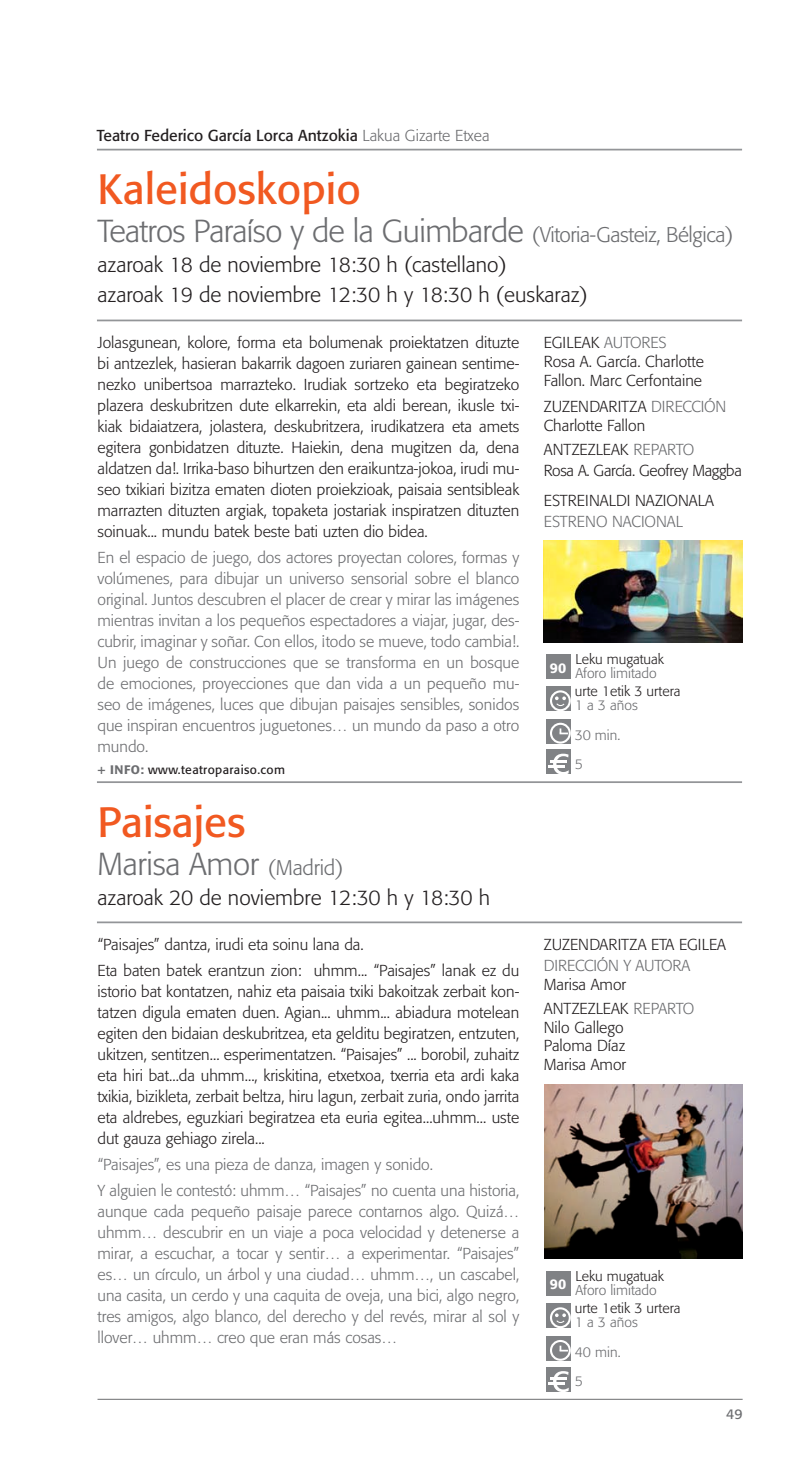
<style>
.page{position:relative;width:797px;height:1480px;background:#fff}
.page>*{position:absolute;margin:0;border:0;box-sizing:border-box;transform-origin:0 0}
.t1{font:42px "Formata";color:#f15921}
.t2{font:300 31.5px "Formata";letter-spacing:-.02em;color:#6c6d70}
.t3{font:300 21px/30.1px "Formata";color:#231f20}
.t4{font:300 15.75px/21px "Formata";color:#231f20}
.t5{font:300 15.75px/21px "Formata";color:#6c6d70;text-align:justify}
.t6{font:15.75px "Formata";color:#231f20}
.t7{font:300 15.75px/21px "Formata";letter-spacing:-.02em;color:#231f20}
.t8{font:300 14px "Formata";color:#231f20}
.t9{font:300 14px/28.9px "Formata";color:#6c6d70}
.t10{font:500 14px "Formata";color:#fff}
.t11{font:14px "Formata";color:#6c6d70}
.t12{font:12.25px "Formata";letter-spacing:.03em;color:#231f20}
.s1{font-weight:300;color:#6c6d70}
.s2{font-size:21px}
.s3{color:#6c6d70}
.s4{font-weight:500;color:#6c6d70}
</style>
<div class="page">
<hr style="left:97px;top:1399px;width:645px;height:1px;background:#6c6d70">
<div style="left:546px;top:719px;width:24px;height:24px;background:#808285"></div>
<svg style="left:551px;top:724px;width:19px;height:19px"></svg>
<div style="left:550px;top:723px;width:21px;height:21px;border:2px solid #fff;border-radius:50%"></div>
<svg style="left:559px;top:728px;width:9px;height:6px"></svg>
<div style="left:546px;top:750px;width:24px;height:24px;background:#808285"></div>
<svg style="left:548px;top:754px;width:21px;height:20px"></svg>
<hr style="left:97px;top:320px;width:645px;height:1px;background:#939598">
<hr style="left:97px;top:781px;width:645px;height:2px;background:#939598">
<hr style="left:97px;top:149px;width:645px;height:1px;background:#939598">
<div style="left:546px;top:686px;width:24px;height:25px;background:#808285"></div>
<svg style="left:551px;top:691px;width:19px;height:19px"></svg>
<div style="left:550px;top:690px;width:21px;height:21px;border:2px solid #fff;border-radius:50%"></div>
<svg style="left:555px;top:696px;width:11px;height:11px"></svg>
<div style="left:546px;top:1336px;width:24px;height:25px;background:#808285"></div>
<svg style="left:551px;top:1341px;width:19px;height:19px"></svg>
<div style="left:550px;top:1340px;width:21px;height:21px;border:2px solid #fff;border-radius:50%"></div>
<svg style="left:559px;top:1346px;width:9px;height:5px"></svg>
<div style="left:546px;top:1367px;width:24px;height:25px;background:#808285"></div>
<svg style="left:550px;top:1371px;width:19px;height:21px"></svg>
<hr style="left:548px;top:1382px;width:17px;height:3px;background:#fff">
<hr style="left:97px;top:921px;width:645px;height:2px;background:#939598">
<div style="left:546px;top:1303px;width:24px;height:25px;background:#808285"></div>
<svg style="left:551px;top:1308px;width:19px;height:19px"></svg>
<div style="left:550px;top:1307px;width:21px;height:21px;border:2px solid #fff;border-radius:50%"></div>
<svg style="left:555px;top:1313px;width:11px;height:11px"></svg>
<img style="left:544px;top:1085px;width:198px;height:174px">
<div style="left:546px;top:654px;width:24px;height:25px;background:#808285"></div>
<div style="left:546px;top:1271px;width:24px;height:25px;background:#808285"></div>
<img style="left:544px;top:540px;width:198px;height:103px">
<p class="t6" style="left:97px;top:128px;width:394px">Teatro Federico García Lorca Antzokia <span class="s1">Lakua Gizarte Etxea</span></p>
<h1 class="t1" style="left:97px;top:170px;width:265px">Kaleidoskopio</h1>
<h2 class="t2" style="left:97px;top:217px;width:637px">Teatros Paraíso y de la Guimbarde <span class="s2">(Vitoria-Gasteiz, Bélgica)</span></h2>
<h3 class="t3" style="left:97px;top:251px;width:492px">azaroak 18 de noviembre 18:30 h (castellano)<br>azaroak 19 de noviembre 12:30 h y 18:30 h (euskaraz)</h3>
<p class="t4" style="left:97px;top:333px;width:423px;text-align:justify">Jolasgunean, kolore, forma eta bolumenak proiektatzen dituzte bi antzezlek, hasieran bakarrik dagoen zuriaren gainean sentime&shy;nezko unibertsoa marrazteko. Irudiak sortzeko eta begiratzeko plazera deskubritzen dute elkarrekin, eta aldi berean, ikusle txi&shy;kiak bidaiatzera, jolastera, deskubritzera, irudikatzera eta amets egitera gonbidatzen dituzte. Haiekin, dena mugitzen da, dena aldatzen da!. Irrika-baso bihurtzen den eraikuntza-jokoa, irudi mu&shy;seo txikiari bizitza ematen dioten proiekzioak, paisaia sentsibleak marrazten dituzten argiak, topaketa jostariak inspiratzen dituzten soinuak... mundu batek beste bati uzten dio bidea.</p>
<p class="t5" style="left:97px;top:548px;width:423px">En el espacio de juego, dos actores proyectan colores, formas y volúmenes, para dibujar un universo sensorial sobre el blanco original. Juntos descubren el placer de crear y mirar las imágenes mientras invitan a los pequeños espectadores a viajar, jugar, des&shy;cubrir, imaginar y soñar. Con ellos, ¡todo se mueve, todo cambia!.<br>Un juego de construcciones que se transforma en un bosque de emociones, proyecciones que dan vida a un pequeño mu&shy;seo de imágenes, luces que dibujan paisajes sensibles, sonidos que inspiran encuentros juguetones… un mundo da paso a otro mundo.</p>
<p class="t4" style="left:544px;top:334px;width:162px;line-height:18.9px">EGILEAK <span class="s3">AUTORES<br></span>Rosa A. García. Charlotte<br>Fallon. Marc Cerfontaine</p>
<p class="t4" style="left:544px;top:398px;width:184px;line-height:18.9px">ZUZENDARITZA <span class="s3">DIRECCIÓN<br></span>Charlotte Fallon</p>
<p class="t7" style="left:544px;top:440px;width:199px">ANTZEZLEAK <span class="s3">REPARTO<br></span>Rosa A. García. Geofrey Maggba</p>
<p class="t4" style="left:544px;top:492px;width:172px">ESTREINALDI NAZIONALA</p>
<p class="t5" style="left:544px;top:513px;width:141px">ESTRENO NACIONAL</p>
<p class="t8" style="left:575px;top:653px;width:90px">Leku mugatuak</p>
<p class="t9" style="left:575px;top:660px;width:83px">Aforo limitado</p>
<p class="t10" style="left:550px;top:661px;width:18px">90</p>
<p class="t8" style="left:575px;top:685px;width:107px">urte 1etik 3 urtera</p>
<p class="t9" style="left:575px;top:692px;width:65px">1 a 3 años</p>
<p class="t9" style="left:575px;top:721px;width:47px">30 min.<br>5</p>
<p class="t12" style="left:97px;top:764px;width:189px"><span class="s4">+ INFO:</span> www.teatroparaiso.com</p>
<h1 class="t1" style="left:97px;top:804px;width:149px">Paisajes</h1>
<h2 class="t2" style="left:97px;top:850px;width:247px">Marisa Amor <span class="s2">(Madrid)</span></h2>
<h3 class="t3" style="left:97px;top:884px;width:394px">azaroak 20 de noviembre 12:30 h y 18:30 h</h3>
<p class="t4" style="left:97px;top:933px;width:423px;line-height:25.9px">“Paisajes” dantza, irudi eta soinu lana da.<br>Eta baten batek erantzun zion: uhmm... “Paisajes” lanak ez du</p>
<p class="t4" style="left:97px;top:982px;width:423px;text-align:justify">istorio bat kontatzen, nahiz eta paisaia txiki bakoitzak zerbait kon&shy;tatzen digula ematen duen. Agian... uhmm... abiadura motelean egiten den bidaian deskubritzea, eta gelditu begiratzen, entzuten, ukitzen, sentitzen... esperimentatzen. “Paisajes” ... borobil, zuhaitz eta hiri bat...da uhmm..., kriskitina, etxetxoa, txerria eta ardi kaka txikia, bizikleta, zerbait beltza, hiru lagun, zerbait zuria, ondo jarrita eta aldrebes, eguzkiari begiratzea eta euria egitea...uhmm... uste dut gauza gehiago zirela...</p>
<p class="t5" style="left:97px;top:1152px;width:423px;line-height:26.1px">“Paisajes”, es una pieza de danza, imagen y sonido.<br>Y alguien le contestó: uhmm… “Paisajes” no cuenta una historia,</p>
<p class="t5" style="left:97px;top:1202px;width:423px">aunque cada pequeño paisaje parece contarnos algo. Quizá… uhmm… descubrir en un viaje a poca velocidad y detenerse a mirar, a escuchar, a tocar y sentir… a experimentar. “Paisajes” es… un círculo, un árbol y una ciudad… uhmm…, un cascabel, una casita, un cerdo y una caquita de oveja, una bici, algo negro, tres amigos, algo blanco, del derecho y del revés, mirar al sol y llover… uhmm… creo que eran más cosas…</p>
<p class="t4" style="left:544px;top:935px;width:184px">ZUZENDARITZA ETA EGILEA</p>
<p class="t5" style="left:544px;top:956px;width:148px">DIRECCIÓN Y AUTORA</p>
<p class="t4" style="left:544px;top:973px;width:152px;line-height:23.8px">Marisa Amor<br>ANTZEZLEAK <span class="s3">REPARTO</span></p>
<p class="t4" style="left:544px;top:1019px;width:84px;line-height:18.9px">Nilo Gallego<br>Paloma Díaz<br>Marisa Amor</p>
<p class="t10" style="left:550px;top:1278px;width:18px">90</p>
<p class="t8" style="left:575px;top:1270px;width:90px">Leku mugatuak</p>
<p class="t9" style="left:575px;top:1277px;width:83px">Aforo limitado</p>
<p class="t8" style="left:575px;top:1302px;width:107px">urte 1etik 3 urtera</p>
<p class="t9" style="left:575px;top:1309px;width:65px">1 a 3 años</p>
<p class="t9" style="left:575px;top:1339px;width:47px">40 min.<br>5</p>
<p class="t11" style="left:726px;top:1408px;width:18px">49</p>
</div>
